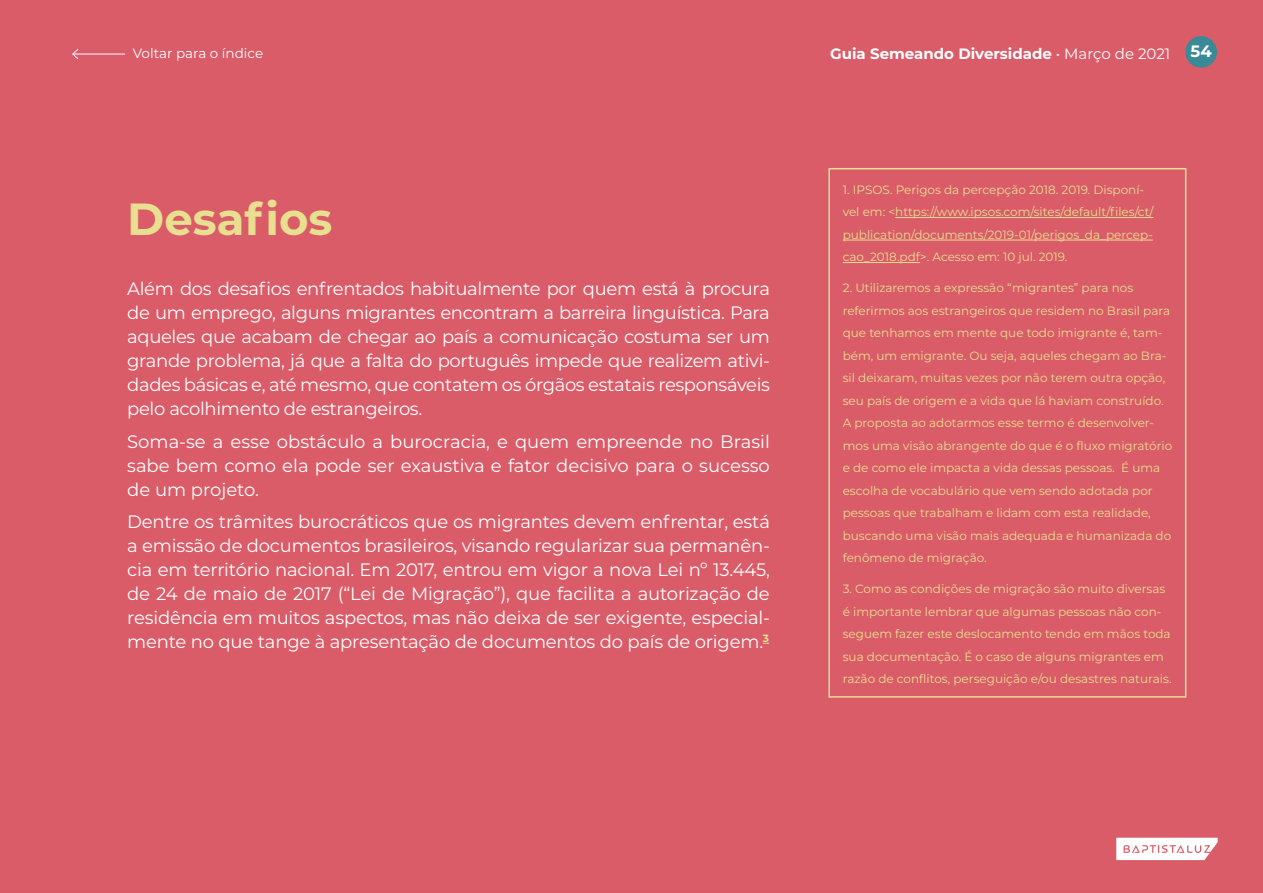
<style>
.page{position:relative;width:1263px;height:893px;background:#da5c68}
.page>*{position:absolute;margin:0;border:0;box-sizing:border-box;transform-origin:0 0}
.t1{font:700 45px "Montserrat";color:#e8df90}
.t2{font:18px/24px "Montserrat";letter-spacing:-.01em;color:#fff;text-align:justify}
.t3{font:700 15px "Montserrat";color:#fff}
.t4{font:13.5px "Montserrat";color:#fff}
.t5{font:12px/22.5px "Montserrat";color:#e8df90}
.s1{font-weight:400}
.s2{font-size:16.5px}
</style>
<div class="page">
<div style="left:1185px;top:36px;width:32px;height:32px;background:#3a8996;border-radius:50%"></div>
<hr style="left:73px;top:54px;width:52px;height:1px;background:#fff">
<svg style="left:72px;top:49px;width:7px;height:10px"></svg>
<svg style="left:1116px;top:838px;width:101px;height:22px;background:#f9e7e9"></svg>
<hr style="left:895px;top:217px;width:258px;height:1px;background:#e8df90">
<hr style="left:843px;top:240px;width:310px;height:1px;background:#e8df90">
<hr style="left:843px;top:262px;width:77px;height:1px;background:#e8df90">
<div style="left:828px;top:168px;width:358px;height:530px;border:2px solid #e8df90"></div>
<p class="t4" style="left:133px;top:44px;width:132px">Voltar para o índice</p>
<p class="t3" style="left:830px;top:43px;width:383px">Guia Semeando Diversidade <span class="s1">• Março de 2021</span> <span class="s2">54</span></p>
<h1 class="t1" style="left:127px;top:187px;width:207px">Desafios</h1>
<p class="t2" style="left:127px;top:276px;width:644px">Além dos desafios enfrentados habitualmente por quem está à procura de um emprego, alguns migrantes encontram a barreira linguística. Para aqueles que acabam de chegar ao país a comunicação costuma ser um grande problema, já que a falta do português impede que realizem ativi&shy;dades básicas e, até mesmo, que contatem os órgãos estatais responsáveis pelo acolhimento de estrangeiros.</p>
<h2 class="t2" style="left:127px;top:429px;width:644px">Soma-se a esse obstáculo a burocracia, e quem empreende no Brasil sabe bem como ela pode ser exaustiva e fator decisivo para o sucesso de um projeto.</h2>
<p class="t2" style="left:127px;top:509px;width:644px">Dentre os trâmites burocráticos que os migrantes devem enfrentar, está a emissão de documentos brasileiros, visando regularizar sua permanên&shy;cia em território nacional. Em 2017, entrou em vigor a nova Lei nº 13.445, de 24 de maio de 2017 (“Lei de Migração”), que facilita a autorização de residência em muitos aspectos, mas não deixa de ser exigente, especial&shy;mente no que tange à apresentação de documentos do país de origem.<sup>3</sup></p>
<p class="t5" style="left:843px;top:178px;width:312px">1. IPSOS. Perigos da percepção 2018. 2019. Disponí&shy;vel em: &lt;https://www.ipsos.com/sites/default/files/ct/ publication/documents/2019-01/perigos_da_percep&shy;cao_2018.pdf&gt;. Acesso em: 10 jul. 2019.</p>
<p class="t5" style="left:843px;top:276px;width:331px">2. Utilizaremos a expressão “migrantes” para nos referirmos aos estrangeiros que residem no Brasil para que tenhamos em mente que todo imigrante é, tam&shy;bém, um emigrante. Ou seja, aqueles chegam ao Bra&shy;sil deixaram, muitas vezes por não terem outra opção, seu país de origem e a vida que lá haviam construído.<br>A proposta ao adotarmos esse termo é desenvolver&shy;mos uma visão abrangente do que é o fluxo migratório e de como ele impacta a vida dessas pessoas. É uma escolha de vocabulário que vem sendo adotada por pessoas que trabalham e lidam com esta realidade, buscando uma visão mais adequada e humanizada do fenômeno de migração.</p>
<p class="t5" style="left:843px;top:577px;width:330px">3. Como as condições de migração são muito diversas é importante lembrar que algumas pessoas não con&shy;seguem fazer este deslocamento tendo em mãos toda sua documentação. É o caso de alguns migrantes em razão de conflitos, perseguição e/ou desastres naturais.</p>
</div>
